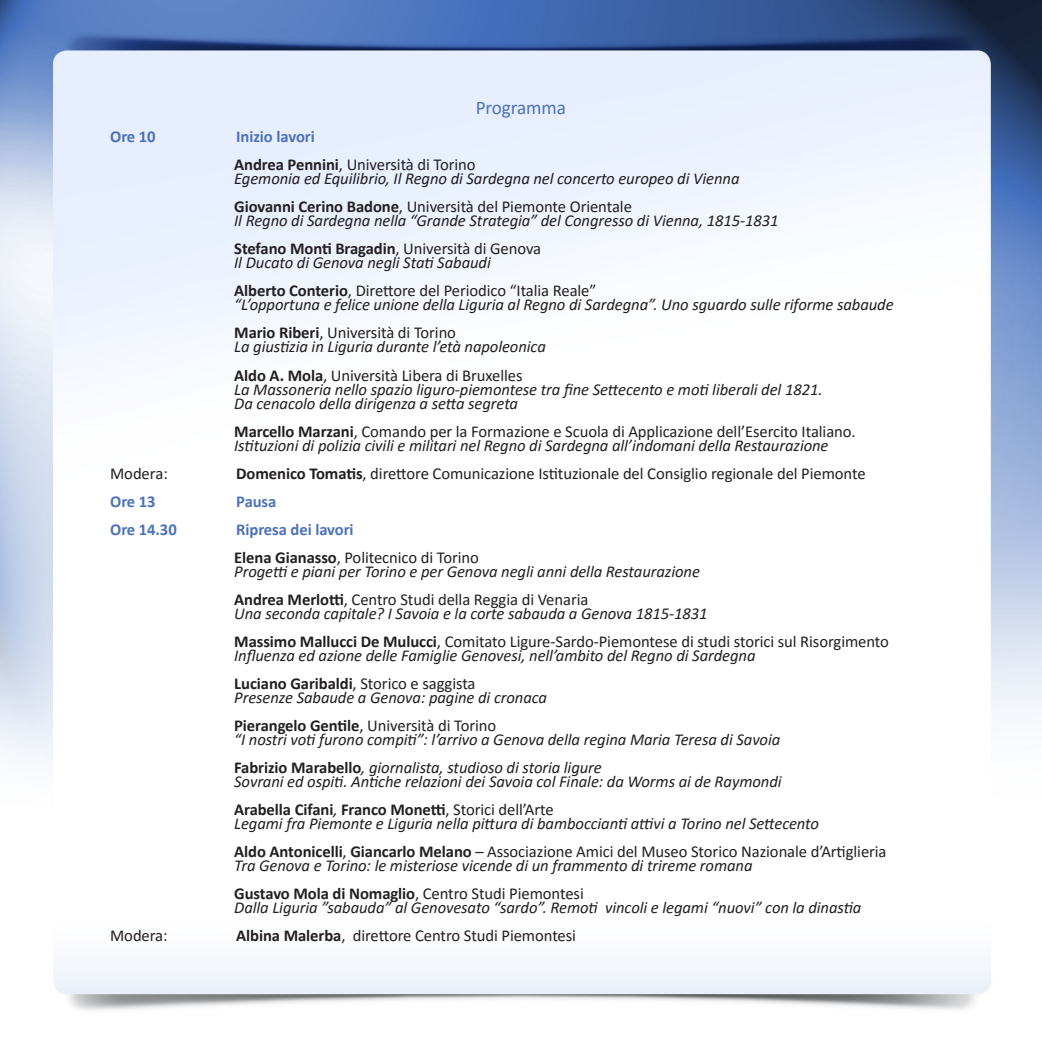
<style>
.page{position:relative;width:1042px;height:1042px;background:#fff}
.page>*{position:absolute;margin:0;border:0;box-sizing:border-box;transform-origin:0 0}
.t1{font:19.25px "Calibri";letter-spacing:-.005em;color:#4d72b8}
.t2{font:italic 16.62px "Calibri";letter-spacing:-.005em;color:#231f20}
.t3{font:16.62px "Calibri";letter-spacing:-.005em;color:#231f20}
.t4{font:700 16.62px "Calibri";letter-spacing:-.005em;color:#231f20}
.t5{font:700 16.62px "Calibri";letter-spacing:-.005em;color:#4d72b8}
.s1{font-weight:700}
.s2{font-weight:400}
.s3{font-weight:700;font-style:normal}
.s4{font-weight:400;font-style:italic}
</style>
<div class="page">
<img style="left:1px;top:1px;width:1041px;height:1010px">
<p class="t1" style="left:476px;top:95px;width:92px">Programma</p>
<p class="t5" style="left:110px;top:125px;width:47px">Ore 10</p>
<p class="t5" style="left:236px;top:125px;width:80px">Inizio lavori</p>
<p class="t3" style="left:234px;top:153px;width:243px"><span class="s1">Andrea Pennini</span>, Università di Torino</p>
<p class="t2" style="left:234px;top:167px;width:507px">Egemonia ed Equilibrio, Il Regno di Sardegna nel concerto europeo di Vienna</p>
<p class="t3" style="left:234px;top:195px;width:399px"><span class="s1">Giovanni Cerino Badone</span>, Università del Piemonte Orientale</p>
<p class="t2" style="left:234px;top:209px;width:546px">Il Regno di Sardegna nella “Grande Strategia” del Congresso di Vienna, 1815-1831</p>
<p class="t4" style="left:234px;top:237px;width:308px">Stefano Monti Bragadin<span class="s2">, Università di Genova</span></p>
<p class="t2" style="left:234px;top:251px;width:258px">Il Ducato di Genova negli Stati Sabaudi</p>
<p class="t3" style="left:234px;top:279px;width:364px"><span class="s1">Alberto Conterio</span>, Direttore del Periodico “Italia Reale”</p>
<p class="t2" style="left:234px;top:293px;width:661px">“L’opportuna e felice unione della Liguria al Regno di Sardegna”. Uno sguardo sulle riforme sabaude</p>
<p class="t3" style="left:234px;top:321px;width:223px"><span class="s1">Mario Riberi</span>, Università di Torino</p>
<p class="t2" style="left:234px;top:335px;width:313px">La giustizia in Liguria durante l’età napoleonica</p>
<p class="t3" style="left:234px;top:363px;width:290px"><span class="s1">Aldo A. Mola</span>, Università Libera di Bruxelles</p>
<p class="t2" style="left:234px;top:377px;width:590px">La Massoneria nello spazio liguro-piemontese tra fine Settecento e moti liberali del 1821.</p>
<p class="t2" style="left:234px;top:391px;width:285px">Da cenacolo della dirigenza a setta segreta</p>
<p class="t3" style="left:234px;top:419px;width:623px"><span class="s1">Marcello Marzani</span>, Comando per la Formazione e Scuola di Applicazione dell’Esercito Italiano.</p>
<p class="t2" style="left:234px;top:433px;width:596px">Istituzioni di polizia civili e militari nel Regno di Sardegna all’indomani della Restaurazione</p>
<p class="t3" style="left:110px;top:461px;width:59px">Modera:</p>
<p class="t3" style="left:236px;top:461px;width:631px"><span class="s1">Domenico Tomatis</span>, direttore Comunicazione Istituzionale del Consiglio regionale del Piemonte</p>
<p class="t5" style="left:110px;top:489px;width:47px">Ore 13</p>
<p class="t5" style="left:236px;top:489px;width:42px">Pausa</p>
<p class="t5" style="left:110px;top:517px;width:68px">Ore 14.30</p>
<p class="t5" style="left:236px;top:517px;width:119px">Ripresa dei lavori</p>
<p class="t3" style="left:234px;top:545px;width:246px"><span class="s1">Elena Gianasso</span>, Politecnico di Torino</p>
<p class="t2" style="left:234px;top:559px;width:467px">Progetti e piani per Torino e per Genova negli anni della Restaurazione</p>
<p class="t3" style="left:234px;top:587px;width:356px"><span class="s1">Andrea Merlotti</span>, Centro Studi della Reggia di Venaria</p>
<p class="t2" style="left:234px;top:601px;width:475px">Una seconda capitale? I Savoia e la corte sabauda a Genova 1815-1831</p>
<p class="t3" style="left:234px;top:629px;width:656px"><span class="s1">Massimo Mallucci De Mulucci</span>, Comitato Ligure-Sardo-Piemontese di studi storici sul Risorgimento</p>
<p class="t2" style="left:234px;top:643px;width:523px">Influenza ed azione delle Famiglie Genovesi, nell’ambito del Regno di Sardegna</p>
<p class="t3" style="left:234px;top:671px;width:243px"><span class="s1">Luciano Garibaldi</span>, Storico e saggista</p>
<p class="t2" style="left:234px;top:685px;width:314px">Presenze Sabaude a Genova: pagine di cronaca</p>
<p class="t3" style="left:234px;top:713px;width:263px"><span class="s1">Pierangelo Gentile</span>, Università di Torino</p>
<p class="t2" style="left:234px;top:727px;width:547px">“I nostri voti furono compiti”: l’arrivo a Genova della regina Maria Teresa di Savoia</p>
<p class="t2" style="left:234px;top:755px;width:369px"><span class="s3">Fabrizio Marabello</span>, giornalista, studioso di storia ligure</p>
<p class="t2" style="left:234px;top:769px;width:549px">Sovrani ed ospiti. Antiche relazioni dei Savoia col Finale: da Worms ai de Raymondi</p>
<p class="t4" style="left:234px;top:797px;width:321px">Arabella Cifani<span class="s4">,</span> Franco Monetti<span class="s2">, Storici dell’Arte</span></p>
<p class="t2" style="left:234px;top:811px;width:586px">Legami fra Piemonte e Liguria nella pittura di bamboccianti attivi a Torino nel Settecento</p>
<p class="t3" style="left:234px;top:839px;width:654px"><span class="s1">Aldo Antonicelli</span>, <span class="s1">Giancarlo Melano</span> – Associazione Amici del Museo Storico Nazionale d’Artiglieria</p>
<p class="t2" style="left:234px;top:853px;width:520px">Tra Genova e Torino: le misteriose vicende di un frammento di trireme romana</p>
<p class="t3" style="left:234px;top:881px;width:351px"><span class="s1">Gustavo Mola di Nomaglio</span>, Centro Studi Piemontesi</p>
<p class="t2" style="left:234px;top:895px;width:629px">Dalla Liguria ”sabauda” al Genovesato “sardo”. Remoti vincoli e legami “nuovi” con la dinastia</p>
<p class="t3" style="left:110px;top:923px;width:59px">Modera:</p>
<p class="t3" style="left:236px;top:923px;width:341px"><span class="s1">Albina Malerba</span>, direttore Centro Studi Piemontesi</p>
</div>
